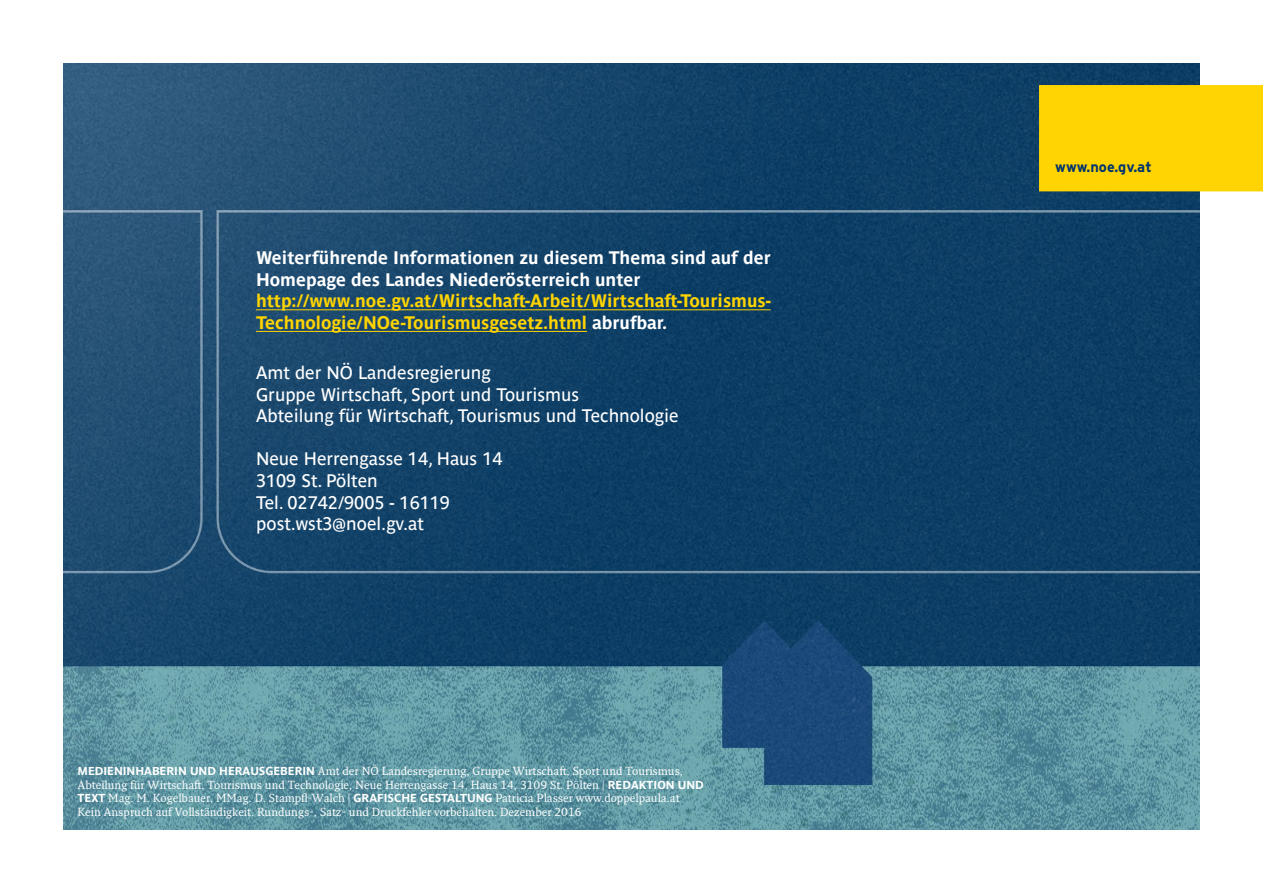
<style>
.page{position:relative;width:1263px;height:893px;background:#fff}
.page>*{position:absolute;margin:0;border:0;box-sizing:border-box;transform-origin:0 0}
.t1{font:18px/21.6px "Parisine Ptf";color:#fff}
.t2{font:700 18px/21.6px "Parisine Ptf";color:#ffd400}
.t3{font:700 18px/21.6px "Parisine Ptf";color:#fff}
.t4{font:700 14.55px "Interstate";color:#00346f}
.t5{font:11.4px/13.8px "Fresco Pro";color:#fff}
.s1{color:#fff}
.s2{font-family:"Parisine Ptf";font-weight:700}
</style>
<div class="page">
<img style="left:64px;top:64px;width:1135px;height:765px">
<hr style="left:256px;top:310px;width:515px;height:1px;background:#ffd400">
<hr style="left:256px;top:331px;width:331px;height:1px;background:#ffd400">
<div style="left:1039px;top:85px;width:224px;height:106px;background:#ffd400"></div>
<h1 class="t3" style="left:256px;top:245px;width:516px">Weiterführende Informationen zu diesem Thema sind auf der<br>Homepage des Landes Niederösterreich unter</h1>
<h1 class="t2" style="left:256px;top:289px;width:516px">http://www.noe.gv.at/Wirtschaft-Arbeit/Wirtschaft-Tourismus-<br>Technologie/NOe-Tourismusgesetz.html <span class="s1">abrufbar.</span></h1>
<h1 class="t1" style="left:256px;top:360px;width:424px">Amt der NÖ Landesregierung<br>Gruppe Wirtschaft, Sport und Tourismus<br>Abteilung für Wirtschaft, Tourismus und Technologie</h1>
<h1 class="t1" style="left:256px;top:447px;width:248px">Neue Herrengasse 14, Haus 14<br>3109 St. Pölten<br>Tel. 02742/9005 - 16119 post.wst3@noel.gv.at</h1>
<p class="t5" style="left:78px;top:763px;width:628px"><span class="s2">MEDIENINHABERIN UND HERAUSGEBERIN</span> Amt der NÖ Landesregierung, Gruppe Wirtschaft, Sport und Tourismus, Abteilung für Wirtschaft, Tourismus und Technologie, Neue Herrengasse 14, Haus 14, 3109 St. Pölten | <span class="s2">REDAKTION UND TEXT</span> Mag. M. Kogelbauer, MMag. D. Stampfl-Walch | <span class="s2">GRAFISCHE GESTALTUNG</span> Patricia Plasser www.doppelpaula.at Kein Anspruch auf Vollständigkeit. Rundungs-, Satz- und Druckfehler vorbehalten. Dezember 2016</p>
<p class="t4" style="left:1055px;top:159px;width:98px">www.noe.gv.at</p>
</div>
